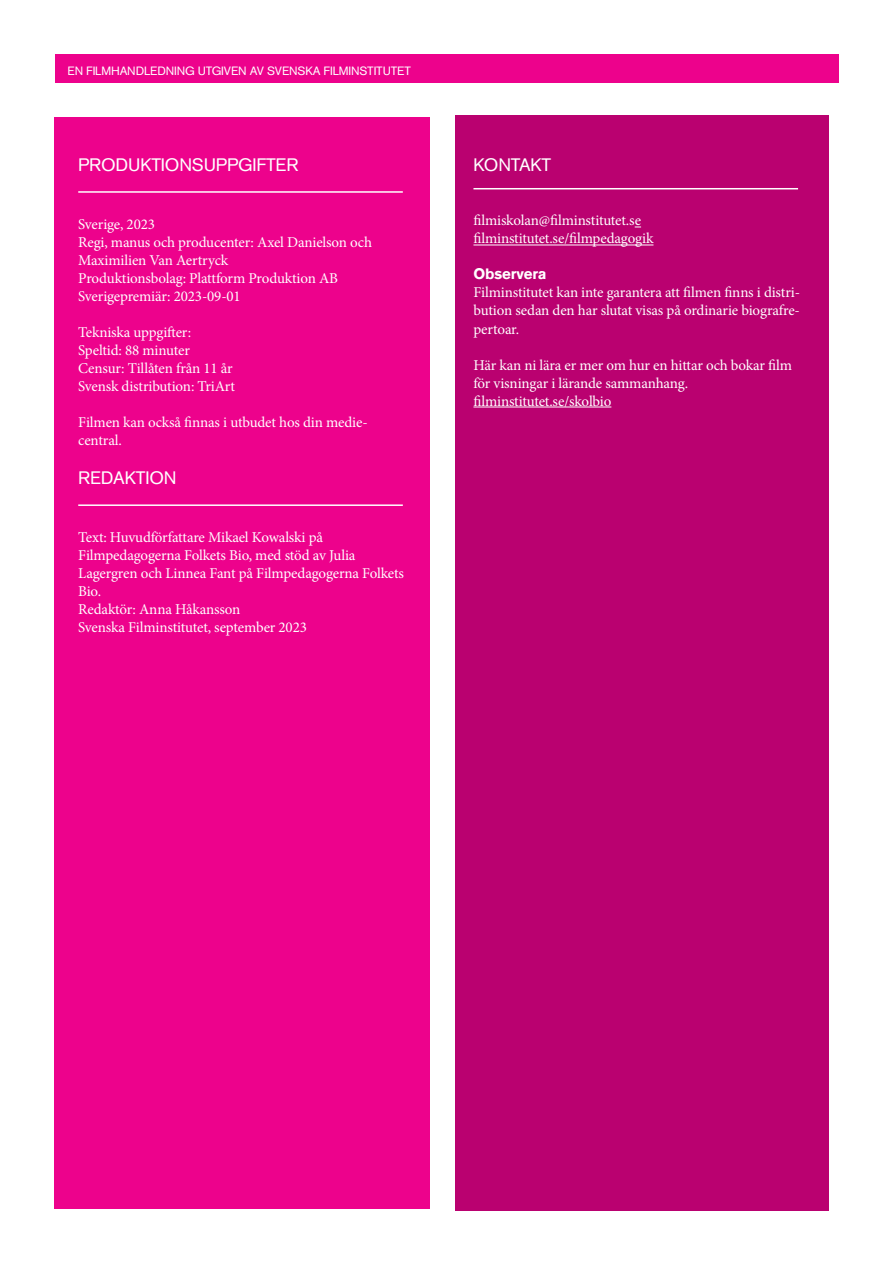
<style>
.page{position:relative;width:893px;height:1263px;background:#fff}
.page>*{position:absolute;margin:0;border:0;box-sizing:border-box;transform-origin:0 0}
.t1{font:18px "Akzidenz Grotesk BQ";letter-spacing:-.01em;color:#fff}
.t2{font:15px/18px "Minion Pro";letter-spacing:-.01em;color:#fff}
.t3{font:700 15px "Akzidenz Grotesk BQ";letter-spacing:-.01em;color:#fff}
.t4{font:12px "Akzidenz Grotesk BQ";letter-spacing:-.01em;color:#fff}
</style>
<div class="page">
<div style="left:55px;top:55px;width:783px;height:28px;background:#ed028c"></div>
<div style="left:54px;top:117px;width:375px;height:1092px;background:#ed028c"></div>
<hr style="left:78px;top:191px;width:325px;height:2px;background:#fff">
<hr style="left:78px;top:504px;width:325px;height:2px;background:#fff">
<div style="left:455px;top:115px;width:373px;height:1095px;background:#ba0170"></div>
<hr style="left:473px;top:245px;width:180px;height:1px;background:#fff">
<hr style="left:473px;top:407px;width:138px;height:1px;background:#fff">
<hr style="left:473px;top:188px;width:325px;height:1px;background:#fff">
<p class="t4" style="left:68px;top:63px;width:345px">EN FILMHANDLEDNING UTGIVEN AV SVENSKA FILMINSTITUTET</p>
<p class="t1" style="left:78px;top:154px;width:222px">PRODUKTIONSUPPGIFTER</p>
<p class="t2" style="left:78px;top:215px;width:78px">Sverige, 2023</p>
<p class="t2" style="left:78px;top:233px;width:295px">Regi, manus och producenter: Axel Danielson och</p>
<p class="t2" style="left:78px;top:251px;width:151px">Maximilien Van Aertryck</p>
<p class="t2" style="left:78px;top:269px;width:261px">Produktionsbolag: Plattform Produktion AB<br>Sverigepremiär: 2023-09-01</p>
<p class="t2" style="left:78px;top:323px;width:114px">Tekniska uppgifter:</p>
<p class="t2" style="left:78px;top:341px;width:113px">Speltid: 88 minuter</p>
<p class="t2" style="left:78px;top:359px;width:156px">Censur: Tillåten från 11 år</p>
<p class="t2" style="left:78px;top:377px;width:158px">Svensk distribution: TriArt</p>
<p class="t2" style="left:78px;top:413px;width:291px">Filmen kan också finnas i utbudet hos din medie-</p>
<p class="t2" style="left:78px;top:431px;width:45px">central.</p>
<p class="t1" style="left:78px;top:467px;width:100px">REDAKTION</p>
<p class="t2" style="left:78px;top:528px;width:246px">Text: Huvudförfattare Mikael Kowalski på</p>
<p class="t2" style="left:78px;top:546px;width:279px">Filmpedagogerna Folkets Bio, med stöd av Julia</p>
<p class="t2" style="left:78px;top:564px;width:327px">Lagergren och Linnea Fant på Filmpedagogerna Folkets<br>Bio.</p>
<p class="t2" style="left:78px;top:600px;width:164px">Redaktör: Anna Håkansson</p>
<p class="t2" style="left:78px;top:618px;width:230px">Svenska Filminstitutet, september 2023</p>
<p class="t1" style="left:473px;top:154px;width:79px">KONTAKT</p>
<p class="t2" style="left:473px;top:212px;width:169px">filmiskolan@filminstitutet.se</p>
<p class="t2" style="left:473px;top:230px;width:182px">filminstitutet.se/filmpedagogik</p>
<p class="t3" style="left:473px;top:266px;width:75px">Observera</p>
<p class="t2" style="left:473px;top:284px;width:328px;text-align:justify">Filminstitutet kan inte garantera att filmen finns i distri&shy;bution sedan den har slutat visas på ordinarie biografre&shy;pertoar.</p>
<p class="t2" style="left:473px;top:356px;width:320px">Här kan ni lära er mer om hur en hittar och bokar film för visningar i lärande sammanhang.</p>
<p class="t2" style="left:473px;top:392px;width:139px">flminstitutet.se/skolbio</p>
</div>
